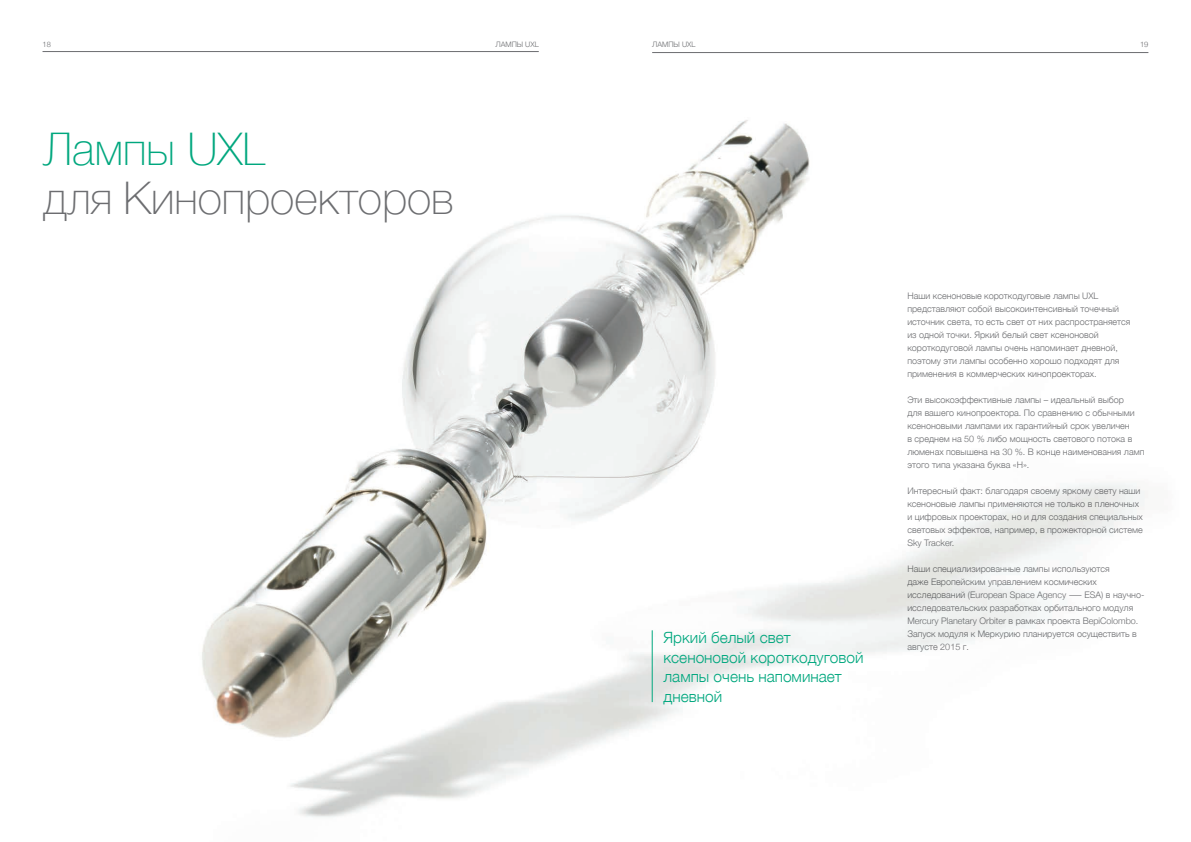
<style>
.page{position:relative;width:1191px;height:842px;background:#fff}
.page>*{position:absolute;margin:0;border:0;box-sizing:border-box;transform-origin:0 0}
.t1{font:100 45px "Helvetica Neue";color:#6c6d70}
.t2{font:100 45px "Helvetica Neue";color:#00a77e}
.highlight{font:300 15.5px/19.5px "Helvetica Neue";color:#00a77e}
.Body{font:300 9px/13px "Helvetica Neue";color:#6c6d70}
.t3{font:300 7.5px "Helvetica Neue";color:#6c6d70}
</style>
<div class="page">
<img style="left:42px;top:51px;width:1107px;height:766px">
<hr style="left:652px;top:630px;width:1px;height:72px;background:#00a77e">
<p class="t3" style="left:495px;top:38px;width:45px">ЛАМПЫ UXL</p>
<p class="t3" style="left:652px;top:38px;width:45px">ЛАМПЫ UXL</p>
<p class="t3" style="left:43px;top:38px;width:10px">18</p>
<p class="t3" style="left:1140px;top:38px;width:10px">19</p>
<p class="t2" style="left:43px;top:114px;width:224px">Лампы UXL</p>
<p class="t1" style="left:43px;top:164px;width:412px">для Кинопроекторов</p>
<p class="highlight" style="left:663px;top:627px;width:202px">Яркий белый свет ксеноновой короткодуговой лампы очень напоминает дневной</p>
<p class="Body" style="left:907px;top:289px;width:224px">Наши ксеноновые короткодуговые лампы UXL представляют собой высокоинтенсивный точечный источник света, то есть свет от них распространяется из одной точки. Яркий белый свет ксеноновой короткодуговой лампы очень напоминает дневной, поэтому эти лампы особенно хорошо подходят для применения в коммерческих кинопроекторах.</p>
<p class="Body" style="left:907px;top:393px;width:239px">Эти высокоэффективные лампы – идеальный выбор<br>для вашего кинопроектора. По сравнению с обычными ксеноновыми лампами их гарантийный срок увеличен<br>в среднем на 50 % либо мощность светового потока в люменах повышена на 30 %. В конце наименования ламп этого типа указана буква «H».</p>
<p class="Body" style="left:907px;top:484px;width:237px">Интересный факт: благодаря своему яркому свету наши ксеноновые лампы применяются не только в пленочных и цифровых проекторах, но и для создания специальных световых эффектов, например, в прожекторной системе Sky Tracker.</p>
<p class="Body" style="left:907px;top:562px;width:238px">Наши специализированные лампы используются<br>даже Европейским управлением космических исследований (European Space Agency ― ESA) в научно&shy;исследовательских разработках орбитального модуля Mercury Planetary Orbiter в рамках проекта BepiColombo.<br>Запуск модуля к Меркурию планируется осуществить в августе 2015 г.</p>
</div>
